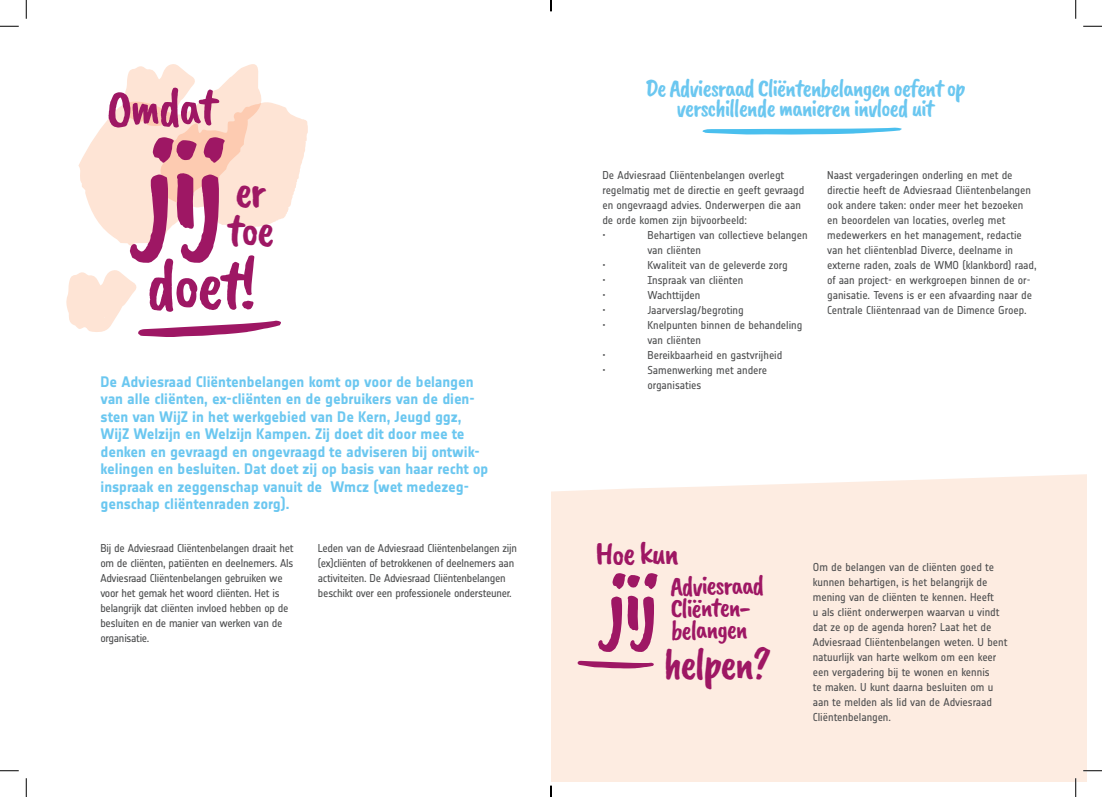
<style>
.page{position:relative;width:1102px;height:797px;background:#fff}
.page>*{position:absolute;margin:0;border:0;box-sizing:border-box;transform-origin:0 0}
.t1{font:140.62px "Caveat Brush";color:#9e1764}
.t2{font:88.25px "Caveat Brush";color:#9e1764}
.t3{font:70.25px "Caveat Brush";color:#9e1764}
.t4{font:52.75px "Caveat Brush";color:#9e1764}
.t5{font:46.88px "Caveat Brush";color:#9e1764}
.t6{font:44.12px "Caveat Brush";letter-spacing:-.05em;color:#9e1764}
.t7{font:33.12px "Caveat Brush";color:#9e1764}
.t8{font:27.5px "Caveat Brush";color:#9e1764}
.t9{font:25px "Caveat Brush";letter-spacing:-.05em;color:#6bc7f0}
.t10{font:15px/17.5px "Notes Bold Tf";letter-spacing:-.005em;color:#6bc7f0}
.t11{font:11.25px/15px "Notes";letter-spacing:-.005em;color:#4b4c4d}
.t12{font:11.25px/15px "Notes";letter-spacing:-.025em;color:#4b4c4d}
</style>
<div class="page">
<svg style="left:78px;top:64px;width:230px;height:182px"></svg>
<svg style="left:66px;top:270px;width:215px;height:67px"></svg>
<div style="left:551px;top:474px;width:535px;height:307px;background:#fdece1"></div>
<svg style="left:702px;top:128px;width:199px;height:6px"></svg>
<svg style="left:577px;top:661px;width:76px;height:7px"></svg>
<svg style="left:0;top:25px;width:19px;height:2px"></svg>
<svg style="left:1083px;top:25px;width:18px;height:2px"></svg>
<svg style="left:0;top:770px;width:19px;height:1px"></svg>
<svg style="left:1083px;top:770px;width:18px;height:1px"></svg>
<svg style="left:25px;top:0;width:2px;height:19px"></svg>
<svg style="left:25px;top:778px;width:2px;height:19px"></svg>
<svg style="left:1075px;top:0;width:1px;height:19px"></svg>
<svg style="left:1074px;top:778px;width:2px;height:19px"></svg>
<svg style="left:550px;top:785px;width:1px;height:12px"></svg>
<p class="t4" style="left:106px;top:78px;width:112px;rotate:-1deg">Omdat</p>
<p class="t1" style="left:143px;top:102px;width:85px">jij</p>
<p class="t5" style="left:235px;top:164px;width:33px">er</p>
<p class="t5" style="left:227px;top:203px;width:49px">toe</p>
<p class="t3" style="left:146px;top:244px;width:112px">doet!</p>
<p class="t10" style="left:100px;top:373px;width:389px">De Adviesraad Cliëntenbelangen komt op voor de belangen van alle cliënten, ex-cliënten en de gebruikers van de dien&shy;sten van WijZ in het werkgebied van De Kern, Jeugd ggz, WijZ Welzijn en Welzijn Kampen. Zij doet dit door mee te denken en gevraagd en ongevraagd te adviseren bij ontwik&shy;kelingen en besluiten. Dat doet zij op basis van haar recht op inspraak en zeggenschap vanuit de Wmcz (wet medezeg&shy;genschap cliëntenraden zorg).</p>
<p class="t12" style="left:100px;top:540px;width:195px">Bij de Adviesraad Cliëntenbelangen draait het</p>
<p class="t12" style="left:100px;top:555px;width:194px">om de cliënten, patiënten en deelnemers. Als</p>
<p class="t12" style="left:100px;top:570px;width:190px">Adviesraad Cliëntenbelangen gebruiken we voor het gemak het woord cliënten. Het is belangrijk dat cliënten invloed hebben op de besluiten en de manier van werken van de organisatie.</p>
<p class="t12" style="left:318px;top:540px;width:201px">Leden van de Adviesraad Cliëntenbelangen zijn</p>
<p class="t12" style="left:318px;top:555px;width:198px">(ex)cliënten of betrokkenen of deelnemers aan</p>
<p class="t12" style="left:318px;top:570px;width:189px">activiteiten. De Adviesraad Cliëntenbelangen</p>
<p class="t12" style="left:318px;top:585px;width:195px">beschikt over een professionele ondersteuner.</p>
<p class="t9" style="left:645px;top:73px;width:322px">De Adviesraad Cliëntenbelangen oefent op</p>
<p class="t9" style="left:676px;top:93px;width:259px">verschillende manieren invloed uit</p>
<p class="t11" style="left:602px;top:167px;width:183px">De Adviesraad Cliëntenbelangen overlegt</p>
<p class="t11" style="left:602px;top:182px;width:203px">regelmatig met de directie en geeft gevraagd</p>
<p class="t11" style="left:602px;top:197px;width:200px">en ongevraagd advies. Onderwerpen die aan de orde komen zijn bijvoorbeeld:</p>
<p class="t11" style="left:602px;top:227px;width:5px">•</p>
<p class="t11" style="left:647px;top:227px;width:162px">Behartigen van collectieve belangen</p>
<p class="t11" style="left:647px;top:242px;width:55px">van cliënten</p>
<p class="t11" style="left:602px;top:257px;width:5px">•</p>
<p class="t11" style="left:647px;top:257px;width:142px">Kwaliteit van de geleverde zorg</p>
<p class="t11" style="left:602px;top:272px;width:5px">•</p>
<p class="t11" style="left:647px;top:272px;width:97px">Inspraak van cliënten</p>
<p class="t11" style="left:602px;top:287px;width:5px">•</p>
<p class="t11" style="left:647px;top:287px;width:54px">Wachttijden</p>
<p class="t11" style="left:602px;top:302px;width:5px">•</p>
<p class="t11" style="left:647px;top:302px;width:98px">Jaarverslag/begroting</p>
<p class="t11" style="left:602px;top:317px;width:5px">•</p>
<p class="t11" style="left:647px;top:317px;width:156px">Knelpunten binnen de behandeling</p>
<p class="t11" style="left:647px;top:332px;width:55px">van cliënten</p>
<p class="t11" style="left:602px;top:347px;width:5px">•</p>
<p class="t11" style="left:647px;top:347px;width:136px">Bereikbaarheid en gastvrijheid</p>
<p class="t11" style="left:602px;top:362px;width:5px">•</p>
<p class="t11" style="left:647px;top:362px;width:121px">Samenwerking met andere organisaties</p>
<p class="t11" style="left:827px;top:167px;width:187px">Naast vergaderingen onderling en met de</p>
<p class="t11" style="left:827px;top:182px;width:205px">directie heeft de Adviesraad Cliëntenbelangen</p>
<p class="t11" style="left:827px;top:197px;width:197px">ook andere taken: onder meer het bezoeken</p>
<p class="t11" style="left:827px;top:212px;width:180px">en beoordelen van locaties, overleg met</p>
<p class="t11" style="left:827px;top:227px;width:211px">medewerkers en het management, redactie van het cliëntenblad Diverce, deelname in externe raden, zoals de WMO (klankbord) raad, of aan project- en werkgroepen binnen de or&shy;ganisatie. Tevens is er een afvaarding naar de Centrale Cliëntenraad van de Dimence Groep.</p>
<p class="t7" style="left:595px;top:535px;width:85px;rotate:-1deg">Hoe kun</p>
<p class="t8" style="left:670px;top:570px;width:96px;rotate:-1deg">Adviesraad</p>
<p class="t8" style="left:670px;top:592px;width:82px;rotate:-1deg">Cliënten-</p>
<p class="t2" style="left:606px;top:551px;width:54px">jij</p>
<p class="t8" style="left:670px;top:614px;width:78px;rotate:-1deg">belangen</p>
<p class="t6" style="left:663px;top:638px;width:109px">helpen?</p>
<p class="t11" style="left:812px;top:559px;width:183px">Om de belangen van de cliënten goed te</p>
<p class="t11" style="left:812px;top:574px;width:176px">kunnen behartigen, is het belangrijk de</p>
<p class="t11" style="left:812px;top:589px;width:196px">mening van de cliënten te kennen. Heeft<br>u als cliënt onderwerpen waarvan u vindt dat ze op de agenda horen? Laat het de Adviesraad Cliëntenbelangen weten. U bent natuurlijk van harte welkom om een keer een vergadering bij te wonen en kennis<br>te maken. U kunt daarna besluiten om u aan te melden als lid van de Adviesraad Cliëntenbelangen.</p>
</div>
